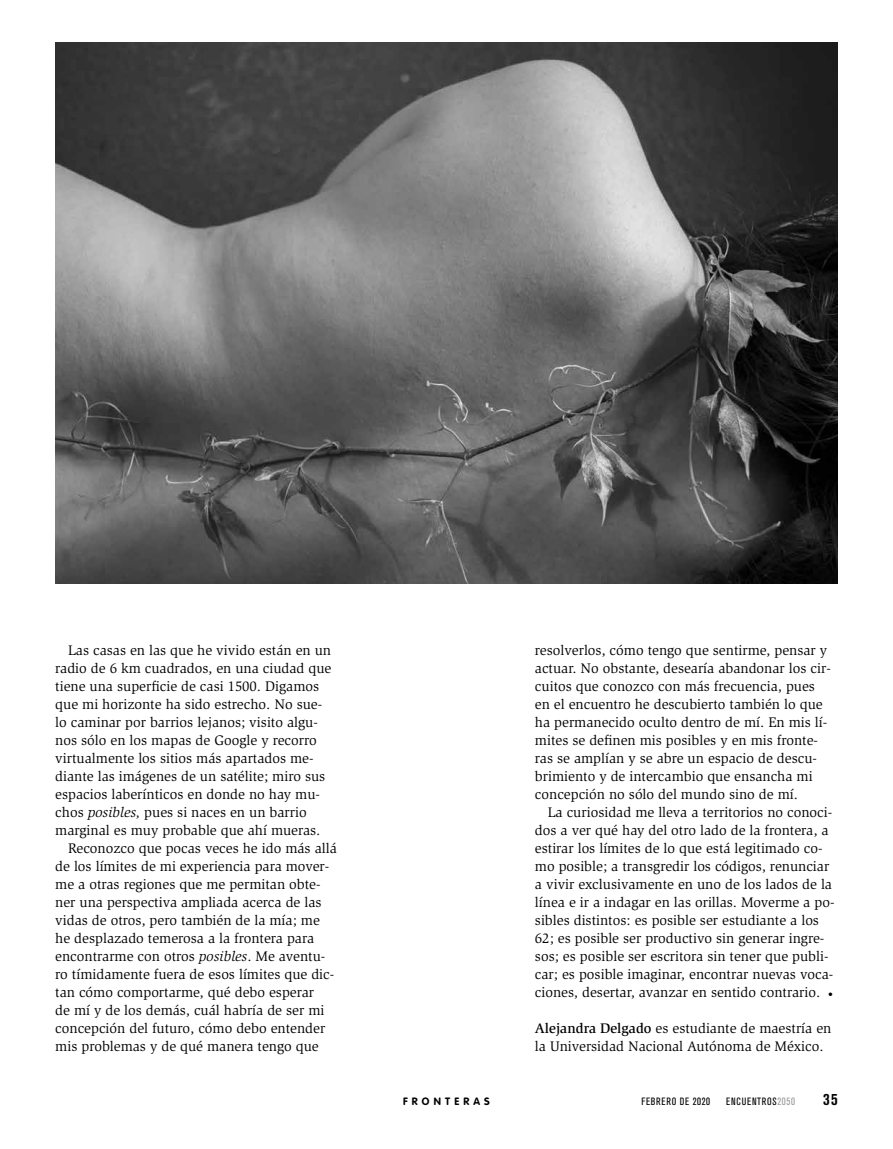
<style>
.page{position:relative;width:893px;height:1149px;background:#fff}
.page>*{position:absolute;margin:0;border:0;box-sizing:border-box;transform-origin:0 0}
.t1{font:700 condensed 16.5px "Akzidenz Grotesk BE";color:#000}
.t2{font:14.25px/18px "Slimbach";color:#000}
.t3{font:condensed 10.5px "Akzidenz Grotesk BE";letter-spacing:.07em;color:#000}
.t4{font:700 10.5px "VAG Rounded";letter-spacing:.4em;color:#000}
.s1{font-style:italic}
.s2{font-family:"Milo OT";font-weight:300;font-size:16.5px}
.s3{font-weight:500}
.s4{color:#9d9d9c}
</style>
<div class="page">
<img style="left:55px;top:43px;width:783px;height:540px">
<p class="t2" style="left:68px;top:641px;width:265px">Las casas en las que he vivido están en un</p>
<p class="t2" style="left:55px;top:659px;width:278px">radio de 6 km cuadrados, en una ciudad que</p>
<p class="t2" style="left:55px;top:677px;width:265px">tiene una superficie de casi 1500. Digamos</p>
<p class="t2" style="left:55px;top:695px;width:268px">que mi horizonte ha sido estrecho. No sue-</p>
<p class="t2" style="left:55px;top:713px;width:264px">lo caminar por barrios lejanos; visito algu-</p>
<p class="t2" style="left:55px;top:731px;width:263px">nos sólo en los mapas de Google y recorro</p>
<p class="t2" style="left:55px;top:749px;width:260px">virtualmente los sitios más apartados me-</p>
<p class="t2" style="left:55px;top:767px;width:272px">diante las imágenes de un satélite; miro sus</p>
<p class="t2" style="left:55px;top:785px;width:266px">espacios laberínticos en donde no hay mu-</p>
<p class="t2" style="left:55px;top:803px;width:253px">chos <span class="s1">posibles,</span> pues si naces en un barrio</p>
<p class="t2" style="left:55px;top:821px;width:267px">marginal es muy probable que ahí mueras.</p>
<p class="t2" style="left:68px;top:839px;width:270px">Reconozco que pocas veces he ido más allá</p>
<p class="t2" style="left:55px;top:857px;width:276px">de los límites de mi experiencia para mover-</p>
<p class="t2" style="left:55px;top:875px;width:267px">me a otras regiones que me permitan obte-</p>
<p class="t2" style="left:55px;top:893px;width:268px">ner una perspectiva ampliada acerca de las</p>
<p class="t2" style="left:55px;top:911px;width:266px">vidas de otros, pero también de la mía; me</p>
<p class="t2" style="left:55px;top:929px;width:260px">he desplazado temerosa a la frontera para</p>
<p class="t2" style="left:55px;top:947px;width:272px">encontrarme con otros <span class="s1">posibles</span>. Me aventu-</p>
<p class="t2" style="left:55px;top:965px;width:281px">ro tímidamente fuera de esos límites que dic-</p>
<p class="t2" style="left:55px;top:983px;width:260px">tan cómo comportarme, qué debo esperar</p>
<p class="t2" style="left:55px;top:1001px;width:271px">de mí y de los demás, cuál habría de ser mi</p>
<p class="t2" style="left:55px;top:1019px;width:271px">concepción del futuro, cómo debo entender</p>
<p class="t2" style="left:55px;top:1037px;width:265px">mis problemas y de qué manera tengo que</p>
<p class="t4" style="left:403px;top:1095px;width:88px">FRONTERAS</p>
<p class="t2" style="left:535px;top:641px;width:297px">resolverlos, cómo tengo que sentirme, pensar y actuar. No obstante, desearía abandonar los cir&shy;cuitos que conozco con más frecuencia, pues en el encuentro he descubierto también lo que ha permanecido oculto dentro de mí. En mis lí&shy;mites se definen mis posibles y en mis fronte&shy;ras se amplían y se abre un espacio de descu&shy;brimiento y de intercambio que ensancha mi concepción no sólo del mundo sino de mí.</p>
<p class="t2" style="left:535px;top:803px;width:301px;text-indent:13px">La curiosidad me lleva a territorios no conoci&shy;dos a ver qué hay del otro lado de la frontera, a estirar los límites de lo que está legitimado co&shy;mo posible; a transgredir los códigos, renunciar a vivir exclusivamente en uno de los lados de la línea e ir a indagar en las orillas. Moverme a po&shy;sibles distintos: es posible ser estudiante a los 62; es posible ser productivo sin generar ingre&shy;sos; es posible ser escritora sin tener que publi&shy;car; es posible imaginar, encontrar nuevas voca&shy;ciones, desertar, avanzar en sentido contrario. <span class="s2">•</span></p>
<p class="t2" style="left:535px;top:1019px;width:298px"><span class="s3">Alejandra Delgado</span> es estudiante de maestría en la Universidad Nacional Autónoma de México.</p>
<p class="t3" style="left:641px;top:1095px;width:70px">FEBRERO DE 2020</p>
<p class="t3" style="left:726px;top:1095px;width:71px">ENCUENTROS<span class="s4">2050</span></p>
<p class="t1" style="left:823px;top:1089px;width:16px">35</p>
</div>
